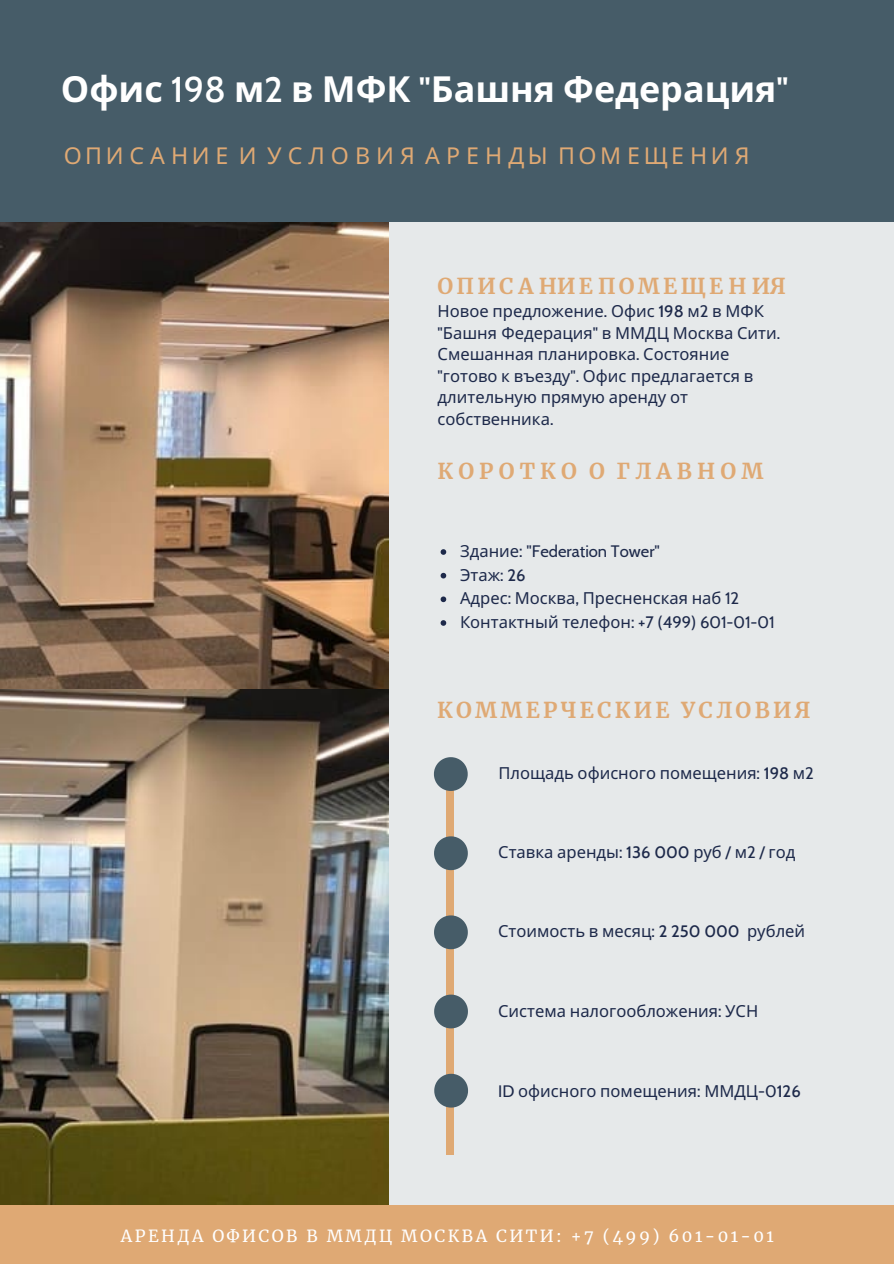
<style>
.page{position:relative;width:894px;height:1264px;background:#fff}
.page>*{position:absolute;margin:0;border:0;box-sizing:border-box;transform-origin:0 0}
.t1{font:700 35.85px "Noto Sans";color:#fff}
.t2{font:23.25px "Noto Sans";letter-spacing:.26em;color:#dfa974}
.t3{font:700 21.6px "Merriweather";letter-spacing:.15em;color:#dfa974}
.t4{font:16.5px/21.5px "Noto Sans";color:#1d294a}
.t5{font:16.5px "Merriweather";letter-spacing:.15em;color:#fff}
.s1{font-family:"Cabin";font-weight:500}
.s2{font-family:"Cabin"}
.s3{font-style:inherit}
</style>
<div class="page">
<div style="left:0;top:0;width:893px;height:1263px;background:#e6e9ea"></div>
<img style="left:0;top:222px;width:389px;height:983px">
<div style="left:0;top:1205px;width:893px;height:58px;background:#dfa974"></div>
<div style="left:0;top:0;width:893px;height:222px;background:#465c68"></div>
<div style="left:446px;top:778px;width:7px;height:376px;background:#dfa974"></div>
<svg style="left:434px;top:757px;width:33px;height:34px"></svg>
<svg style="left:434px;top:836px;width:33px;height:34px"></svg>
<svg style="left:434px;top:915px;width:33px;height:34px"></svg>
<svg style="left:434px;top:994px;width:34px;height:34px"></svg>
<svg style="left:434px;top:1073px;width:34px;height:34px"></svg>
<svg style="left:440px;top:549px;width:6px;height:6px"></svg>
<svg style="left:440px;top:573px;width:6px;height:5px"></svg>
<svg style="left:440px;top:596px;width:6px;height:6px"></svg>
<svg style="left:440px;top:620px;width:6px;height:5px"></svg>
<p class="t1" style="left:61px;top:63px;width:729px">Офис <span class="s1">198</span> м<span class="s1">2</span> в МФК <span class="s1">"</span>Башня Федерация<span class="s1">"</span></p>
<p class="t2" style="left:64px;top:139px;width:687px">ОПИСАНИЕ И УСЛОВИЯ АРЕНДЫ ПОМЕЩЕНИЯ</p>
<p class="t3" style="left:437px;top:273px;width:349px">ОПИС А НИЕ ПОМЕЩЕ Н ИЯ</p>
<p class="t4" style="left:437px;top:300px;width:344px">Новое предложение<span class="s2">.</span> Офис <span class="s1">198</span> м<span class="s2">2</span> в МФК <span class="s2">"</span>Башня Федерация<span class="s2">"</span> в ММДЦ Москва Сити<span class="s2">.<br></span><span class="s3">Смешанная</span> планировка<span class="s2">.</span> Состояние <span class="s2">"</span>готово к въезду<span class="s2">".</span> Офис предлагается в длительную прямую аренду от собственника<span class="s2">.</span></p>
<p class="t3" style="left:437px;top:457px;width:327px">К О Р О Т К О О Г Л А В Н О М</p>
<p class="t4" style="left:460px;top:539px;width:316px;line-height:23.7px">Здание<span class="s2">: "Federation Tower"<br></span>Этаж<span class="s2">:</span> <span class="s1">26<br></span>Адрес<span class="s2">:</span> Москва<span class="s2">,</span> Пресненская наб <span class="s2">12<br></span>Контактный телефон<span class="s2">: +7 (499) 601-01-01</span></p>
<p class="t3" style="left:437px;top:697px;width:375px">КОММЕРЧЕСКИЕ УСЛОВИЯ</p>
<p class="t4" style="left:498px;top:762px;width:317px">Площадь офисного помещения<span class="s2">:</span> <span class="s1">198</span> м<span class="s2">2</span></p>
<p class="t4" style="left:498px;top:841px;width:298px">Ставка аренды<span class="s2">:</span> <span class="s1">136 000</span> руб <span class="s2">/</span> м<span class="s2">2 /</span> год</p>
<p class="t4" style="left:498px;top:920px;width:308px">Стоимость в месяц<span class="s2">:</span> <span class="s1">2 250 000</span> рублей</p>
<p class="t4" style="left:498px;top:999px;width:261px">Система налогообложения<span class="s2">:</span> УСН</p>
<p class="t4" style="left:498px;top:1080px;width:304px"><span class="s2">ID</span> офисного помещения<span class="s2">:</span> ММДЦ<span class="s2">-0</span><span class="s1">126</span></p>
<p class="t5" style="left:121px;top:1225px;width:654px">АРЕНДА ОФИСОВ В ММДЦ МОСКВА СИТИ: +7 (499) 601-01-01</p>
</div>
